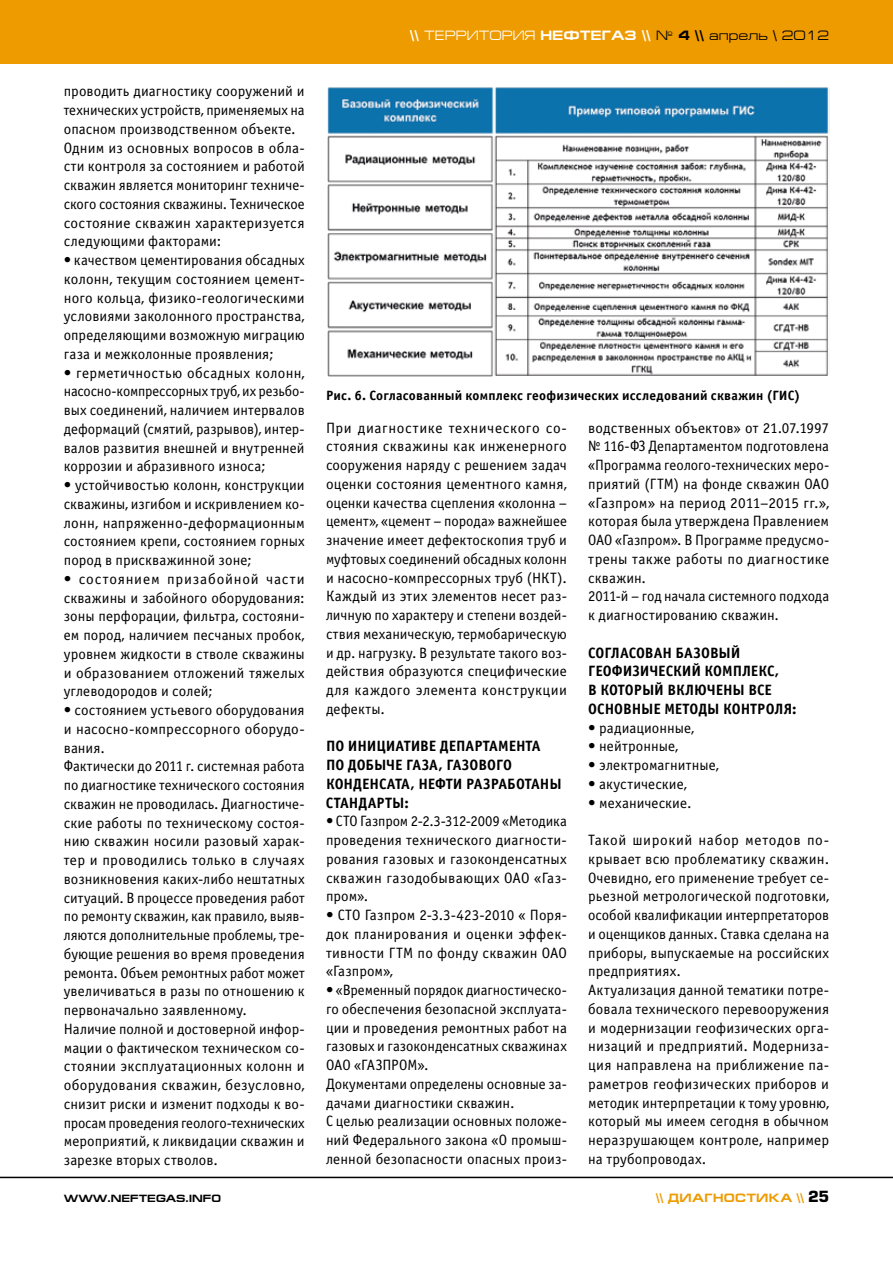
<style>
.page{position:relative;width:893px;height:1263px;background:#fff}
.page>*{position:absolute;margin:0;border:0;box-sizing:border-box;transform-origin:0 0}
.t1{font:15px/18.8px "Officina Sans C";letter-spacing:.005em;color:#000;text-align:justify}
.t2{font:700 15px/18.8px "Officina Sans C";color:#000}
.t3{font:700 13.5px "Officina Sans C";letter-spacing:.015em;color:#000}
.t4{font:700 13.5px "Europe Ext";color:#fff}
.t5{font:700 12px "Europe Ext";letter-spacing:.025em;color:#ee9b00}
.t6{font:700 10.5px "Europe Ext";color:#000}
.s1{font-weight:400}
.s2{font-weight:400;color:#000}
.s3{color:#000}
.s4{font-family:"Europe";font-size:15px;color:#000}
</style>
<div class="page">
<div style="left:0;top:0;width:893px;height:64px;background:#ee9b00"></div>
<hr style="left:0;top:1177px;width:893px;height:1px;background:#000">
<img style="left:327px;top:87px;width:502px;height:290px">
<p class="t1" style="left:64px;top:82px;width:242px;text-align:left">проводить диагностику сооружений и технических устройств, применяемых на опасном производственном объекте.<br>Одним из основных вопросов в обла&shy;сти контроля за состоянием и работой скважин является мониторинг техниче&shy;ского состояния скважины. Техническое состояние скважин характеризуется следующими факторами:</p>
<p class="t1" style="left:64px;top:251px;width:242px">• качеством цементирования обсадных колонн, текущим состоянием цемент&shy;ного кольца, физико-геологическими условиями заколонного пространства, определяющими возможную миграцию газа и межколонные проявления;</p>
<p class="t1" style="left:64px;top:363px;width:242px">• герметичностью обсадных колонн, насосно-компрессорных труб, их резьбо&shy;вых соединений, наличием интервалов деформаций (смятий, разрывов), интер&shy;валов развития внешней и внутренней коррозии и абразивного износа;</p>
<p class="t1" style="left:64px;top:476px;width:242px">• устойчивостью колонн, конструкции скважины, изгибом и искривлением ко&shy;лонн, напряженно-деформационным состоянием крепи, состоянием горных пород в прискважинной зоне;</p>
<p class="t1" style="left:64px;top:570px;width:242px">• состоянием призабойной части скважины и забойного оборудования: зоны перфорации, фильтра, состояни&shy;ем пород, наличием песчаных пробок, уровнем жидкости в стволе скважины и образованием отложений тяжелых углеводородов и солей;</p>
<p class="t1" style="left:64px;top:701px;width:242px;text-align:left">• состоянием устьевого оборудования и насосно-компрессорного оборудо&shy;вания.<br>Фактически до 2011 г. системная работа по диагностике технического состояния скважин не проводилась. Диагностиче&shy;ские работы по техническому состоя&shy;нию скважин носили разовый харак&shy;тер и проводились только в случаях возникновения каких-либо нештатных ситуаций. В процессе проведения работ по ремонту скважин, как правило, выяв&shy;ляются дополнительные проблемы, тре&shy;бующие решения во время проведения ремонта. Объем ремонтных работ может увеличиваться в разы по отношению к первоначально заявленному.<br>Наличие полной и достоверной инфор&shy;мации о фактическом техническом со&shy;стоянии эксплуатационных колонн и оборудования скважин, безусловно, снизит риски и изменит подходы к во&shy;просам проведения геолого-технических мероприятий, к ликвидации скважин и зарезке вторых стволов.</p>
<p class="t4" style="left:410px;top:28px;width:421px">\\ <span class="s1">ТЕРРИТОРИЯ</span> НЕФТЕГАЗ \\ <span class="s2">№</span> <span class="s3">4 \\</span> <span class="s2">апрель \ 2012</span></p>
<p class="t3" style="left:326px;top:388px;width:476px">Рис. 6. Согласованный комплекс геофизических исследований скважин (ГИС)</p>
<p class="t1" style="left:326px;top:418px;width:242px">При диагностике технического со&shy;стояния скважины как инженерного сооружения наряду с решением задач оценки состояния цементного камня, оценки качества сцепления «колонна – цемент», «цемент – порода» важнейшее значение имеет дефектоскопия труб и муфтовых соединений обсадных колонн и насосно-компрессорных труб (НКТ).<br>Каждый из этих элементов несет раз&shy;личную по характеру и степени воздей&shy;ствия механическую, термобарическую и др. нагрузку. В результате такого воз&shy;действия образуются специфические для каждого элемента конструкции дефекты.</p>
<p class="t2" style="left:326px;top:737px;width:237px">По инициативе Департамента<br>по добыче газа, газового конденсата, нефти разработаны стандарты:</p>
<p class="t1" style="left:326px;top:812px;width:242px">• СТО Газпром 2-2.3-312-2009 «Методика проведения технического диагности&shy;рования газовых и газоконденсатных скважин газодобывающих ОАО «Газ&shy;пром».</p>
<p class="t1" style="left:326px;top:906px;width:242px">• СТО Газпром 2-3.3-423-2010 « Поря&shy;док планирования и оценки эффек&shy;тивности ГТМ по фонду скважин ОАО «Газпром»,</p>
<p class="t1" style="left:326px;top:981px;width:242px;text-align:left">• «Временный порядок диагностическо&shy;го обеспечения безопасной эксплуата&shy;ции и проведения ремонтных работ на газовых и газоконденсатных скважинах ОАО «ГАЗПРОМ».<br>Документами определены основные за&shy;дачами диагностики скважин.<br>С целью реализации основных положе&shy;ний Федерального закона «О промыш&shy;ленной безопасности опасных произ-</p>
<p class="t1" style="left:588px;top:418px;width:242px;text-align:left">водственных объектов» от 21.07.1997 № 116-ФЗ Департаментом подготовлена «Программа геолого-технических меро&shy;приятий (ГТМ) на фонде скважин ОАО «Газпром» на период 2011–2015 гг.», которая была утверждена Правлением ОАО «Газпром». В Программе предусмо&shy;трены также работы по диагностике скважин.<br>2011-й – год начала системного подхода к диагностированию скважин.</p>
<p class="t2" style="left:588px;top:643px;width:154px">Со гласован базовый геофизический комп</p>
<p class="t2" style="left:742px;top:662px;width:38px">лекс,</p>
<p class="t2" style="left:588px;top:681px;width:210px;text-indent:54px">ый включены все основные методы контроля:</p>
<p class="t1" style="left:588px;top:718px;width:108px">• радиационные,</p>
<p class="t1" style="left:588px;top:737px;width:91px">• нейтронные,</p>
<p class="t1" style="left:588px;top:756px;width:132px">• электромагнитные,</p>
<p class="t1" style="left:588px;top:775px;width:100px">• акустические,</p>
<p class="t1" style="left:588px;top:793px;width:105px">• механические.</p>
<p class="t1" style="left:588px;top:831px;width:242px;text-align:left">Такой широкий набор методов по&shy;крывает всю проблематику скважин.<br>Очевидно, его применение требует се&shy;рьезной метрологической подготовки, особой квалификации интерпретаторов и оценщиков данных. Ставка сделана на приборы, выпускаемые на российских предприятиях.<br>Актуализация данной тематики потре&shy;бовала технического перевооружения и модернизации геофизических орга&shy;низаций и предприятий. Модерниза&shy;ция направлена на приближение па&shy;раметров геофизических приборов и методик интерпретации к тому уровню, который мы имеем сегодня в обычном неразрушающем контроле, например на трубопроводах.</p>
<p class="t2" style="left:588px;top:681px;width:30px">в котор</p>
<p class="t6" style="left:64px;top:1193px;width:159px">WWW.NEFTEGAS.INFO</p>
<p class="t5" style="left:656px;top:1191px;width:48px">\\ диагн</p>
<p class="t5" style="left:724px;top:1191px;width:107px">остика \\ <span class="s4">25</span></p>
</div>
